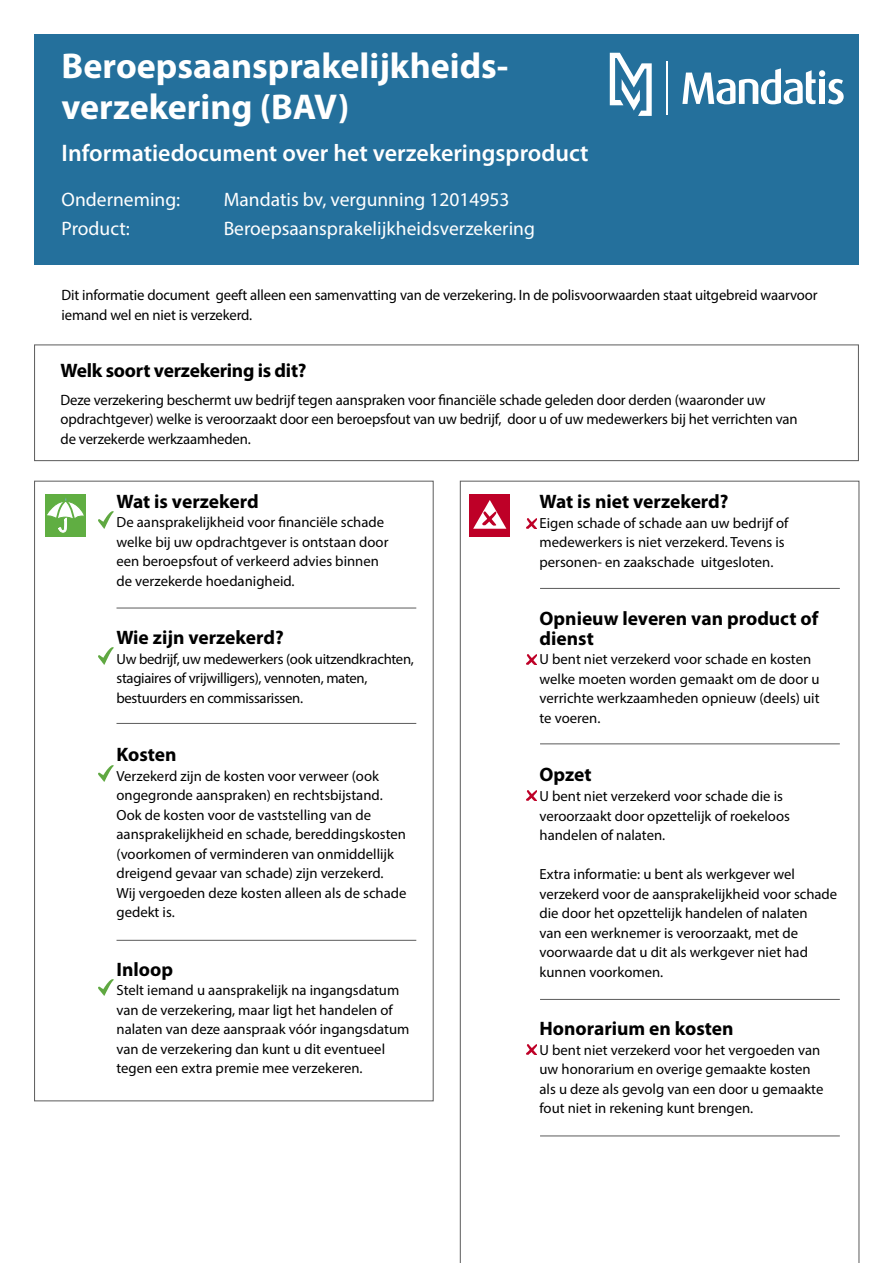
<style>
.page{position:relative;width:893px;height:1263px;background:#fff}
.page>*{position:absolute;margin:0;border:0;box-sizing:border-box;transform-origin:0 0}
.t1{font:700 36px/40.8px "Myriad Pro";color:#fff}
.t2{font:600 24px "Myriad Pro";color:#fff}
.t3{font:700 19.5px/19.5px "Myriad Pro";color:#000}
.t4{font:19.5px "Myriad Pro";color:#fff}
.t5{font:15px/19.5px "Myriad Pro";letter-spacing:-.01em;color:#000}
.t6{font:14.7px/19.5px "Myriad Pro";color:#000}
.t7{font:14.7px/19.5px "Myriad Pro";letter-spacing:-.02em;color:#000}
</style>
<div class="page">
<div style="left:34px;top:34px;width:825px;height:230px;background:#24709c"></div>
<div style="left:34px;top:344px;width:825px;height:117px;border:1px solid #636363"></div>
<svg style="left:460px;top:481px;width:399px;height:782px"></svg>
<div style="left:469px;top:494px;width:41px;height:43px;background:#be0027"></div>
<svg style="left:473px;top:500px;width:33px;height:29px"></svg>
<hr style="left:540px;top:588px;width:300px;height:1px;background:#636363">
<hr style="left:540px;top:743px;width:300px;height:1px;background:#636363">
<hr style="left:540px;top:999px;width:300px;height:1px;background:#636363">
<hr style="left:540px;top:1135px;width:300px;height:1px;background:#636363">
<div style="left:45px;top:494px;width:40px;height:43px;background:#60ae42"></div>
<svg style="left:47px;top:497px;width:37px;height:35px"></svg>
<hr style="left:117px;top:607px;width:299px;height:1px;background:#636363">
<hr style="left:117px;top:723px;width:299px;height:1px;background:#636363">
<hr style="left:117px;top:940px;width:299px;height:1px;background:#636363">
<svg style="left:682px;top:68px;width:134px;height:36px"></svg>
<div style="left:819px;top:70px;width:6px;height:7px;background:#fff;border-radius:50%"></div>
<div style="left:819px;top:79px;width:6px;height:25px;background:#fff"></div>
<svg style="left:828px;top:79px;width:16px;height:25px"></svg>
<svg style="left:610px;top:53px;width:42px;height:63px"></svg>
<hr style="left:666px;top:62px;width:2px;height:53px;background:#fff">
<img style="left:99px;top:512px;width:14px;height:16px">
<svg style="left:526px;top:518px;width:10px;height:10px"></svg>
<svg style="left:526px;top:654px;width:10px;height:10px"></svg>
<svg style="left:526px;top:791px;width:10px;height:10px"></svg>
<svg style="left:526px;top:1044px;width:10px;height:10px"></svg>
<img style="left:99px;top:648px;width:14px;height:16px">
<img style="left:99px;top:765px;width:14px;height:16px">
<img style="left:99px;top:979px;width:14px;height:17px">
<h1 class="t1" style="left:62px;top:44px;width:448px">Beroepsaansprakelijkheids&shy;verzekering (BAV)</h1>
<h2 class="t2" style="left:62px;top:138px;width:528px">Informatiedocument over het verzekeringsproduct</h2>
<h3 class="t4" style="left:62px;top:187px;width:120px">Onderneming:</h3>
<h3 class="t4" style="left:224px;top:187px;width:287px">Mandatis bv, vergunning 12014953</h3>
<h3 class="t4" style="left:62px;top:216px;width:70px">Product:</h3>
<h3 class="t4" style="left:224px;top:216px;width:313px">Beroepsaansprakelijkheidsverzekering</h3>
<p class="t5" style="left:62px;top:285px;width:757px">Dit informatie document geeft alleen een samenvatting van de verzekering. In de polisvoorwaarden staat uitgebreid waarvoor iemand wel en niet is verzekerd.</p>
<h3 class="t3" style="left:61px;top:360px;width:247px">Welk soort verzekering is dit?</h3>
<p class="t5" style="left:61px;top:390px;width:739px">Deze verzekering beschermt uw bedrijf tegen aanspraken voor financiële schade geleden door derden (waaronder uw opdrachtgever) welke is veroorzaakt door een beroepsfout van uw bedrijf, door u of uw medewerkers bij het verrichten van de verzekerde werkzaamheden.</p>
<h3 class="t3" style="left:117px;top:490px;width:144px">Wat is verzekerd</h3>
<p class="t6" style="left:117px;top:512px;width:273px">De aansprakelijkheid voor financiële schade welke bij uw opdrachtgever is ontstaan door een beroepsfout of verkeerd advies binnen de verzekerde hoedanigheid.</p>
<h3 class="t3" style="left:117px;top:627px;width:169px">Wie zijn verzekerd?</h3>
<p class="t7" style="left:117px;top:649px;width:299px">Uw bedrijf, uw medewerkers (ook uitzendkrachten, stagiaires of vrijwilligers), vennoten, maten, bestuurders en commissarissen.</p>
<h3 class="t3" style="left:117px;top:744px;width:62px">Kosten</h3>
<p class="t6" style="left:117px;top:766px;width:292px">Verzekerd zijn de kosten voor verweer (ook ongegronde aanspraken) en rechtsbijstand.<br>Ook de kosten voor de vaststelling van de aansprakelijkheid en schade, bereddingskosten (voorkomen of verminderen van onmiddellijk dreigend gevaar van schade) zijn verzekerd.<br>Wij vergoeden deze kosten alleen als de schade gedekt is.</p>
<h3 class="t3" style="left:117px;top:958px;width:58px">Inloop</h3>
<p class="t6" style="left:117px;top:980px;width:294px">Stelt iemand u aansprakelijk na ingangsdatum van de verzekering, maar ligt het handelen of nalaten van deze aanspraak vóór ingangsdatum van de verzekering dan kunt u dit eventueel tegen een extra premie mee verzekeren.</p>
<h3 class="t3" style="left:539px;top:491px;width:190px">Wat is niet verzekerd?</h3>
<p class="t6" style="left:539px;top:513px;width:251px">Eigen schade of schade aan uw bedrijf of medewerkers is niet verzekerd. Tevens is personen- en zaakschade uitgesloten.</p>
<h3 class="t3" style="left:539px;top:608px;width:280px">Opnieuw leveren van product of dienst</h3>
<p class="t6" style="left:539px;top:649px;width:281px">U bent niet verzekerd voor schade en kosten welke moeten worden gemaakt om de door u verrichte werkzaamheden opnieuw (deels) uit te voeren.</p>
<h3 class="t3" style="left:539px;top:764px;width:54px">Opzet</h3>
<p class="t6" style="left:539px;top:786px;width:252px">U bent niet verzekerd voor schade die is veroorzaakt door opzettelijk of roekeloos handelen of nalaten.</p>
<p class="t6" style="left:539px;top:864px;width:299px">Extra informatie: u bent als werkgever wel verzekerd voor de aansprakelijkheid voor schade die door het opzettelijk handelen of nalaten<br>van een werknemer is veroorzaakt, met de voorwaarde dat u dit als werkgever niet had kunnen voorkomen.</p>
<h3 class="t3" style="left:539px;top:1018px;width:196px">Honorarium en kosten</h3>
<p class="t6" style="left:539px;top:1039px;width:285px">U bent niet verzekerd voor het vergoeden van uw honorarium en overige gemaakte kosten als u deze als gevolg van een door u gemaakte fout niet in rekening kunt brengen.</p>
</div>
